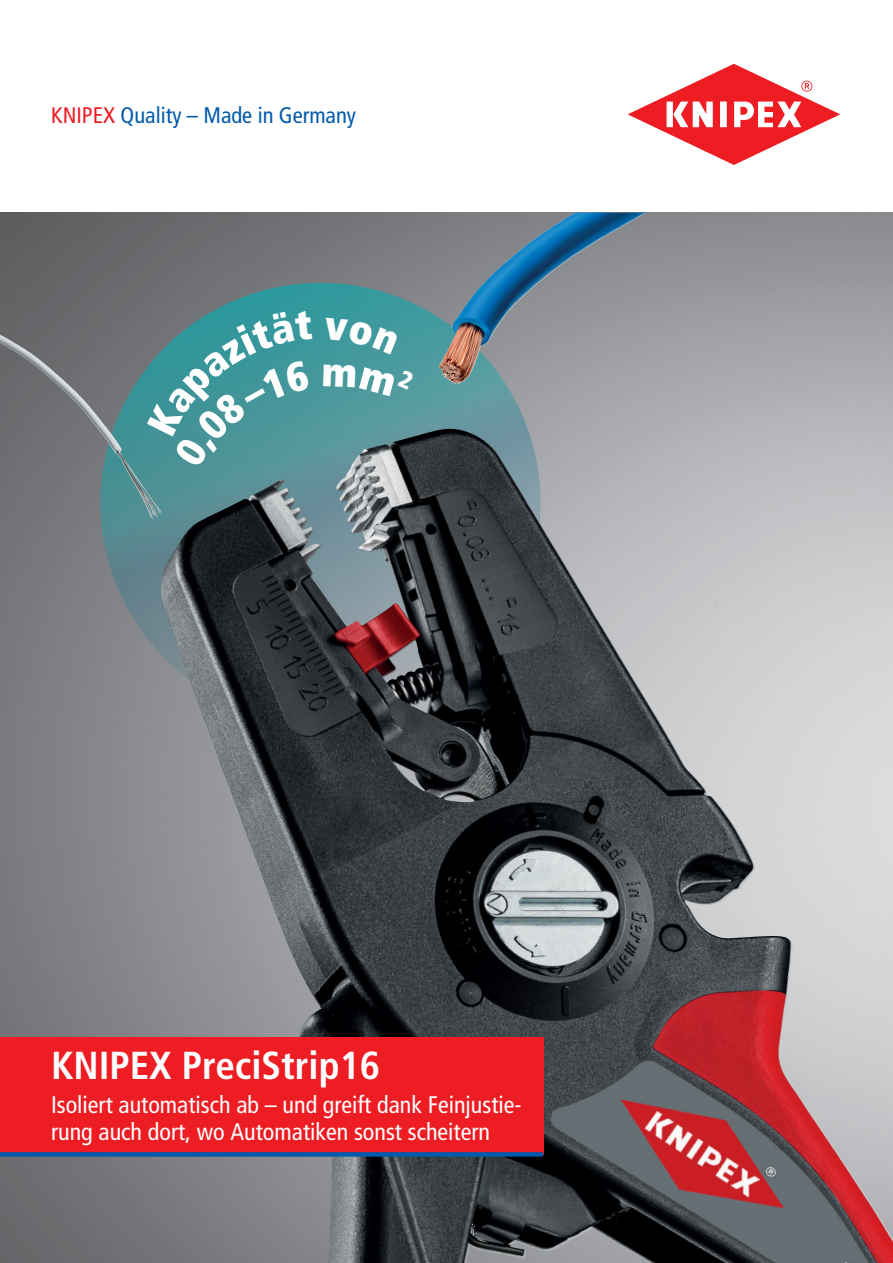
<style>
.page{position:relative;width:893px;height:1263px;background:#fff}
.page>*{position:absolute;margin:0;border:0;box-sizing:border-box;transform-origin:0 0}
.t1{font:700 condensed 39px "Frutiger LT Com";color:#fff}
.t2{font:condensed 24px/27px "Frutiger LT Com";color:#fff}
.t3{font:condensed 22.5px "Frutiger LT Com";color:#015aaa}
.s1{color:#ee1d23}
</style>
<div class="page">
<img style="left:0;top:213px;width:893px;height:1050px">
<svg style="left:72px;top:254px;width:497px;height:498px;background:#556266"></svg>
<img style="left:168px;top:429px;width:275px;height:198px">
<img style="left:0;top:343px;width:162px;height:176px">
<img style="left:439px;top:213px;width:207px;height:171px">
<div style="left:0;top:1037px;width:543px;height:117px;background:#ee1d23"></div>
<div style="left:0;top:1152px;width:543px;height:5px;background:#015aaa"></div>
<svg style="left:628px;top:64px;width:212px;height:101px"></svg>
<div style="left:324px;top:317px;width:74px;height:37px;background:#3e999d"></div>
<svg style="left:147px;top:311px;width:165px;height:157px;background:#439397"></svg>
<div style="left:323px;top:365px;width:91px;height:31px;background:#4b9a9e"></div>
<p class="t3" style="left:51px;top:102px;width:306px"><span class="s1">KNIPEX</span> Quality – Made in Germany</p>
<h1 class="t1" style="left:51px;top:1042px;width:331px">KNIPEX PreciStrip16</h1>
<p class="t2" style="left:51px;top:1091px;width:472px">Isoliert automatisch ab – und greift dank Feinjustie&shy;rung auch dort, wo Automatiken sonst scheitern</p>
</div>
